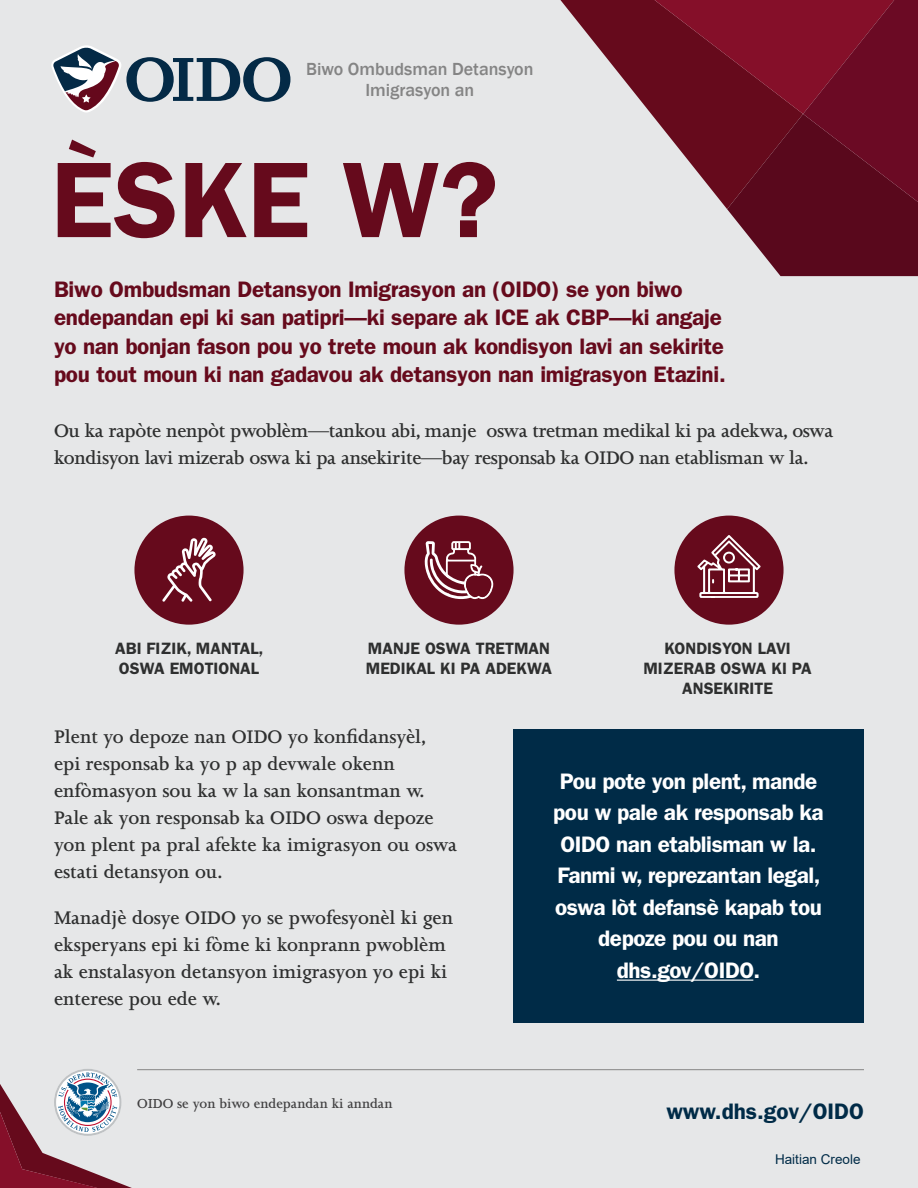
<style>
.page{position:relative;width:918px;height:1188px;background:#e6e7e8}
.page>*{position:absolute;margin:0;border:0;box-sizing:border-box;transform-origin:0 0}
.t1{font:600 108px "ITC Franklin Gothic Std";color:#660a1c}
.t2{font:600 22.5px/28.5px "ITC Franklin Gothic Std";letter-spacing:-.01em;color:#660a1c}
.t3{font:600 22.5px/31.5px "ITC Franklin Gothic Std";letter-spacing:-.02em;color:#fff;text-align:center}
.t4{font:600 22.5px "ITC Franklin Gothic Std";color:#002b47}
.t5{font:600 21px/27px "Joanna MT Std";color:#2e2f2f}
.t6{font:500 18px/21.6px "Franklin Gothic";color:#848484;text-align:center}
.t7{font:600 16.5px/19.8px "ITC Franklin Gothic Std";color:#2e2f2f}
.t8{font:600 15px "Joanna MT Std";color:#403f40}
.t9{font:13.5px "Arial";color:#002b47}
</style>
<div class="page">
<div style="left:134px;top:516px;width:110px;height:109px;background:#660a1c;border-radius:50%"></div>
<svg style="left:162px;top:538px;width:54px;height:64px"></svg>
<div style="left:674px;top:516px;width:110px;height:109px;background:#660a1c;border-radius:50%"></div>
<svg style="left:697px;top:535px;width:64px;height:63px"></svg>
<div style="left:404px;top:516px;width:110px;height:109px;background:#660a1c;border-radius:50%"></div>
<svg style="left:425px;top:541px;width:68px;height:59px"></svg>
<svg style="left:560px;top:0;width:95px;height:119px"></svg>
<svg style="left:655px;top:0;width:263px;height:276px;background:#7a283b"></svg>
<div style="left:513px;top:729px;width:351px;height:294px;background:#002b47"></div>
<hr style="left:617px;top:980px;width:136px;height:1px;background:#fff">
<svg style="left:51px;top:45px;width:239px;height:68px"></svg>
<svg style="left:0;top:1069px;width:132px;height:119px"></svg>
<hr style="left:137px;top:1069px;width:727px;height:1px;background:#858585">
<p class="t6" style="left:306px;top:58px;width:229px">Biwo Ombudsman Detansyon<br>Imigrasyon an</p>
<h1 class="t1" style="left:51px;top:136px;width:449px">ÈSKE W?</h1>
<p class="t2" style="left:54px;top:275px;width:673px">Biwo Ombudsman Detansyon Imigrasyon an (OIDO) se yon biwo endepandan epi ki san patipri—ki separe ak ICE ak CBP—ki angaje yo nan bonjan fason pou yo trete moun ak kondisyon lavi an sekirite pou tout moun ki nan gadavou ak detansyon nan imigrasyon Etazini.</p>
<p class="t5" style="left:54px;top:417px;width:781px">Ou ka rapòte nenpòt pwoblèm—tankou abi, manje oswa tretman medikal ki pa adekwa, oswa kondisyon lavi mizerab oswa ki pa ansekirite—bay responsab ka OIDO nan etablisman w la.</p>
<p class="t7" style="left:115px;top:639px;width:150px">ABI FIZIK, MANTAL,<br>OSWA EMOTIONAL</p>
<p class="t7" style="left:366px;top:639px;width:188px">MANJE OSWA TRETMAN<br>MEDIKAL KI PA ADEKWA</p>
<p class="t7" style="left:643px;top:639px;width:170px;text-align:center">KONDISYON LAVI<br>MIZERAB OSWA KI PA<br>ANSEKIRITE</p>
<p class="t5" style="left:54px;top:723px;width:405px">Plent yo depoze nan OIDO yo konfidansyèl, epi responsab ka yo p ap devwale okenn enfòmasyon sou ka w la san konsantman w.<br>Pale ak yon responsab ka OIDO oswa depoze yon plent pa pral afekte ka imigrasyon ou oswa estati detansyon ou.</p>
<p class="t5" style="left:54px;top:904px;width:401px">Manadjè dosye OIDO yo se pwofesyonèl ki gen eksperyans epi ki fòme ki konprann pwoblèm ak enstalasyon detansyon imigrasyon yo epi ki enterese pou ede w.</p>
<p class="t8" style="left:137px;top:1096px;width:257px">OIDO se yon biwo endepandan ki anndan</p>
<p class="t3" style="left:553px;top:765px;width:272px">Pou pote yon plent, mande pou w pale ak responsab ka<br>OIDO nan etablisman w la.<br>Fanmi w, reprezantan legal, oswa lòt defansè kapab tou depoze pou ou nan dhs.gov/OIDO.</p>
<p class="t4" style="left:666px;top:1098px;width:199px">www.dhs.gov/OIDO</p>
<p class="t9" style="left:775px;top:1150px;width:87px">Haitian Creole</p>
</div>
